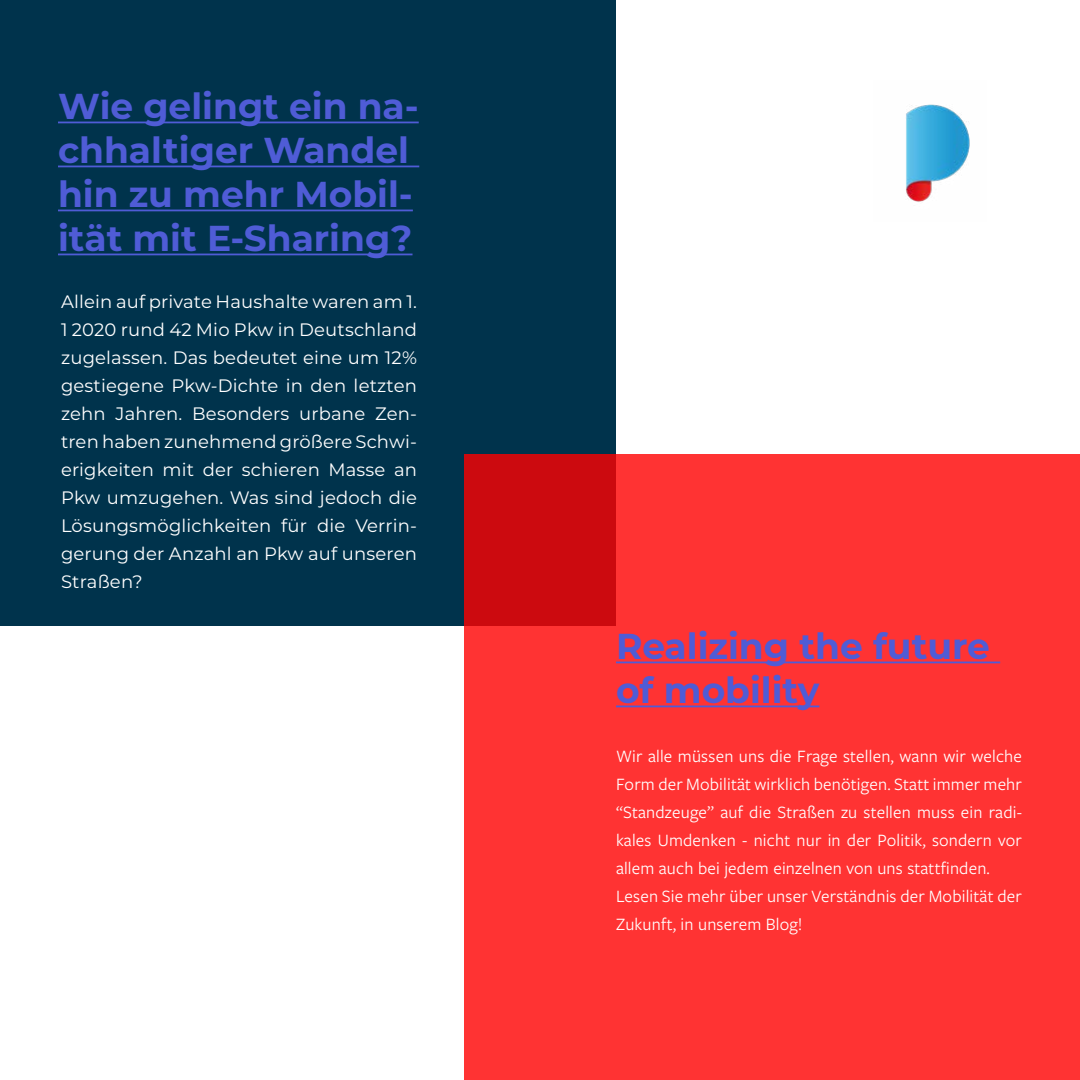
<style>
.page{position:relative;width:1080px;height:1080px;background:#fff}
.page>*{position:absolute;margin:0;border:0;box-sizing:border-box;transform-origin:0 0}
.t1{font:700 36px/44px "Montserrat";color:#4f5cd6}
.t2{font:18px/28px "Montserrat";letter-spacing:.01em;color:#fff;text-align:justify}
.t3{font:18px/28px "Freight Sans Pro";letter-spacing:.01em;color:#fff}
</style>
<div class="page">
<div style="left:0;top:0;width:616px;height:626px;background:#00334c"></div>
<svg style="left:464px;top:454px;width:616px;height:626px;background:#fb3030"></svg>
<hr style="left:616px;top:662px;width:384px;height:1px;background:#4f5cd6">
<hr style="left:616px;top:706px;width:203px;height:1px;background:#4f5cd6">
<hr style="left:58px;top:122px;width:361px;height:1px;background:#4f5cd6">
<hr style="left:58px;top:166px;width:361px;height:1px;background:#4f5cd6">
<hr style="left:58px;top:210px;width:355px;height:1px;background:#4f5cd6">
<hr style="left:58px;top:254px;width:355px;height:1px;background:#4f5cd6">
<img style="left:906px;top:104px;width:64px;height:98px">
<h1 class="t1" style="left:58px;top:82px;width:362px">Wie gelingt ein na&shy;chhaltiger Wandel hin zu mehr Mobil&shy;ität mit E-Sharing?</h1>
<p class="t2" style="left:61px;top:287px;width:358px">Allein auf private Haushalte waren am 1.<br>1 2020 rund 42 Mio Pkw in Deutschland zugelassen. Das bedeutet eine um 12% gestiegene Pkw-Dichte in den letzten zehn Jahren. Besonders urbane Zen&shy;tren haben zunehmend größere Schwi&shy;erigkeiten mit der schieren Masse an Pkw umzugehen. Was sind jedoch die Lösungsmöglichkeiten für die Verrin&shy;gerung der Anzahl an Pkw auf unseren Straßen?</p>
<h1 class="t1" style="left:616px;top:622px;width:376px">Realizing the future of mobility</h1>
<p class="t3" style="left:616px;top:742px;width:408px">Wir alle müssen uns die Frage stellen, wann wir welche Form der Mobilität wirklich benötigen. Statt immer mehr “Standzeuge” auf die Straßen zu stellen muss ein radi&shy;kales Umdenken - nicht nur in der Politik, sondern vor allem auch bei jedem einzelnen von uns stattfinden.<br>Lesen Sie mehr über unser Verständnis der Mobilität der Zukunft, in unserem Blog!</p>
</div>
